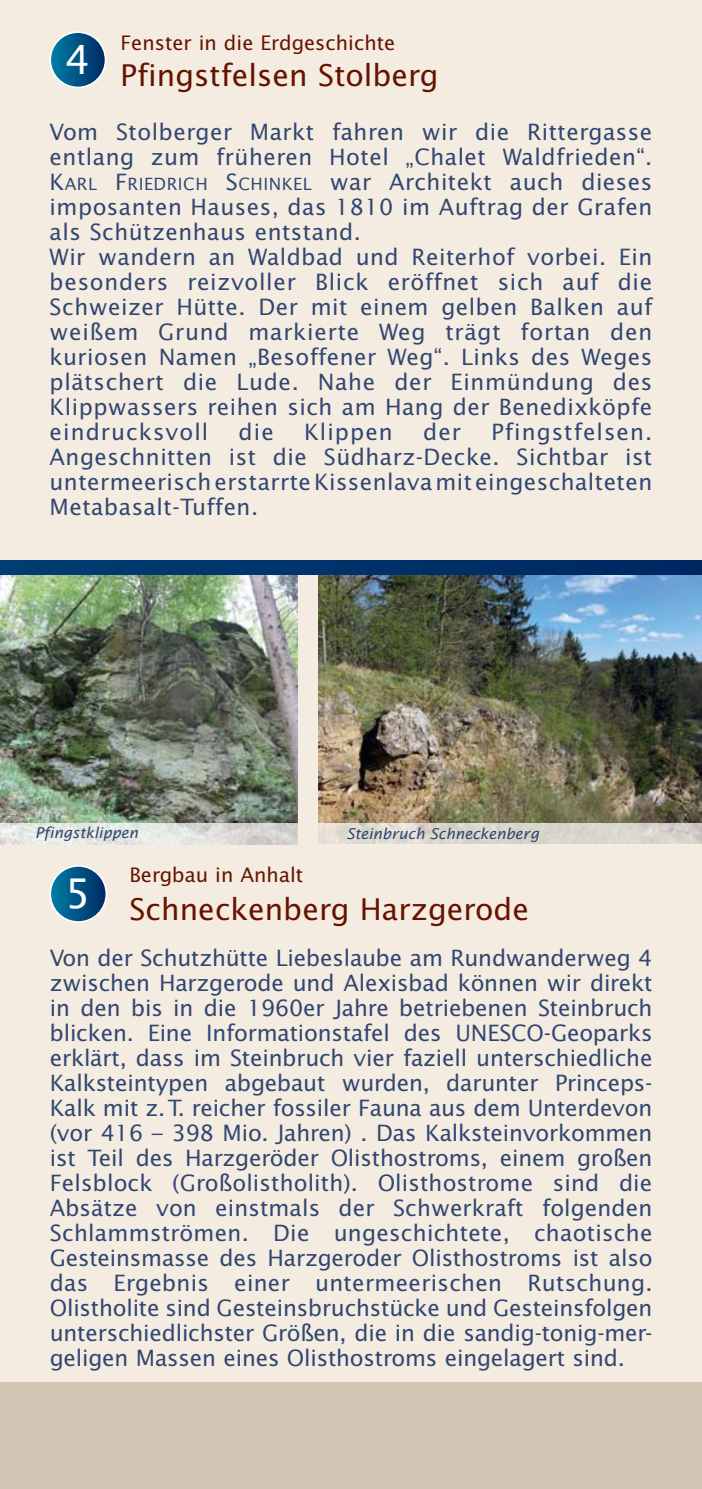
<style>
.page{position:relative;width:702px;height:1489px;background:#fff}
.page>*{position:absolute;margin:0;border:0;box-sizing:border-box;transform-origin:0 0}
.t1{font:30px "Lucida Sans Std";color:#671200}
.t2{font:22.5px/25px "Lucida Sans Std";letter-spacing:.02em;color:#314671;text-align:justify}
.t3{font:22.5px "Lucida Sans Std";letter-spacing:.045em;color:#314671}
.t4{font:20px "Lucida Sans Std";color:#671200}
.t5{font:italic 15px "Lucida Sans";color:#314671}
.s1{font-size:17px}
</style>
<div class="page">
<div style="left:0;top:0;width:702px;height:1488px;background:#f4ece0"></div>
<div style="left:0;top:1382px;width:702px;height:106px;background:#d2c7b5"></div>
<svg style="left:50px;top:865px;width:56px;height:57px;background:#0a5a89"></svg>
<div style="left:49px;top:865px;width:58px;height:57px;border:2px solid #fff;border-radius:50%"></div>
<svg style="left:50px;top:32px;width:55px;height:55px;background:#075988"></svg>
<div style="left:49px;top:31px;width:57px;height:57px;border:2px solid #fff;border-radius:50%"></div>
<img style="left:0;top:574px;width:298px;height:249px">
<img style="left:0;top:823px;width:298px;height:21px">
<img style="left:319px;top:574px;width:382px;height:249px">
<svg style="left:319px;top:823px;width:382px;height:21px;background:#dad6cd"></svg>
<div style="left:0;top:560px;width:702px;height:14px;background:#00326a"></div>
<svg style="left:701px;top:0;width:1px;height:1488px"></svg>
<p class="t4" style="left:120px;top:33px;width:276px">Fenster in die Erdgeschichte</p>
<h1 class="t1" style="left:65px;top:61px;width:375px"><sup>4</sup> Pfingstfelsen Stolberg</h1>
<p class="t2" style="left:50px;top:121px;width:604px;text-align:left">Vom Stolberger Markt fahren wir die Rittergasse entlang zum früheren Hotel „Chalet Waldfrieden“.<br>K<span class="s1">ARL</span> F<span class="s1">RIEDRICH</span> S<span class="s1">CHINKEL</span> war Architekt auch dieses imposanten Hauses, das 1810 im Auftrag der Grafen als Schützenhaus entstand.<br>Wir wandern an Waldbad und Reiterhof vorbei. Ein besonders reizvoller Blick eröffnet sich auf die Schweizer Hütte. Der mit einem gelben Balken auf weißem Grund markierte Weg trägt fortan den kuriosen Namen „Besoffener Weg“. Links des Weges plätschert die Lude. Nahe der Einmündung des Klippwassers reihen sich am Hang der Benedixköpfe eindrucksvoll</p>
<p class="t2" style="left:50px;top:421px;width:604px;text-indent:442px">Pfingstfelsen.<br>Angeschnitten ist die Südharz-Decke. Sichtbar ist untermeerisch erstarrte Kissenlava mit eingeschalteten Metabasalt-Tuffen.</p>
<p class="t2" style="left:238px;top:421px;width:37px">die</p>
<p class="t3" style="left:304px;top:421px;width:90px">Klippen</p>
<p class="t2" style="left:423px;top:421px;width:39px">der</p>
<p class="t5" style="left:35px;top:823px;width:104px">Pfingstklippen</p>
<p class="t5" style="left:346px;top:824px;width:194px">Steinbruch Schneckenberg</p>
<p class="t4" style="left:129px;top:865px;width:175px">Bergbau in Anhalt</p>
<h1 class="t1" style="left:65px;top:895px;width:465px"><sup>5</sup> Schneckenberg Harzgerode</h1>
<p class="t2" style="left:50px;top:946px;width:604px">Von der Schutzhütte Liebeslaube am Rundwanderweg 4 zwischen Harzgerode und Alexisbad können wir direkt in den bis in die 1960er Jahre betriebenen Steinbruch blicken. Eine Informationstafel des UNESCO-Geoparks erklärt, dass im Steinbruch vier faziell unterschiedliche Kalksteintypen abgebaut wurden, darunter Princeps-Kalk mit z. T. reicher fossiler Fauna aus dem Unterdevon (vor 416 – 398 Mio. Jahren) . Das Kalksteinvorkommen ist Teil des Harzgeröder Olisthostroms, einem großen Felsblock (Großolistholith). Olisthostrome sind die Absätze von einstmals der Schwerkraft folgenden Schlammströmen. Die ungeschichtete, chaotische Gesteinsmasse des Harzgeroder Olisthostroms ist also das Ergebnis einer untermeerischen Rutschung.<br>Olistholite sind Gesteins bruch stücke und Gesteinsfolgen unterschiedlichster Größen, die in die sandig-tonig-mer&shy;geligen Massen eines Olisthostroms eingelagert sind.</p>
</div>
